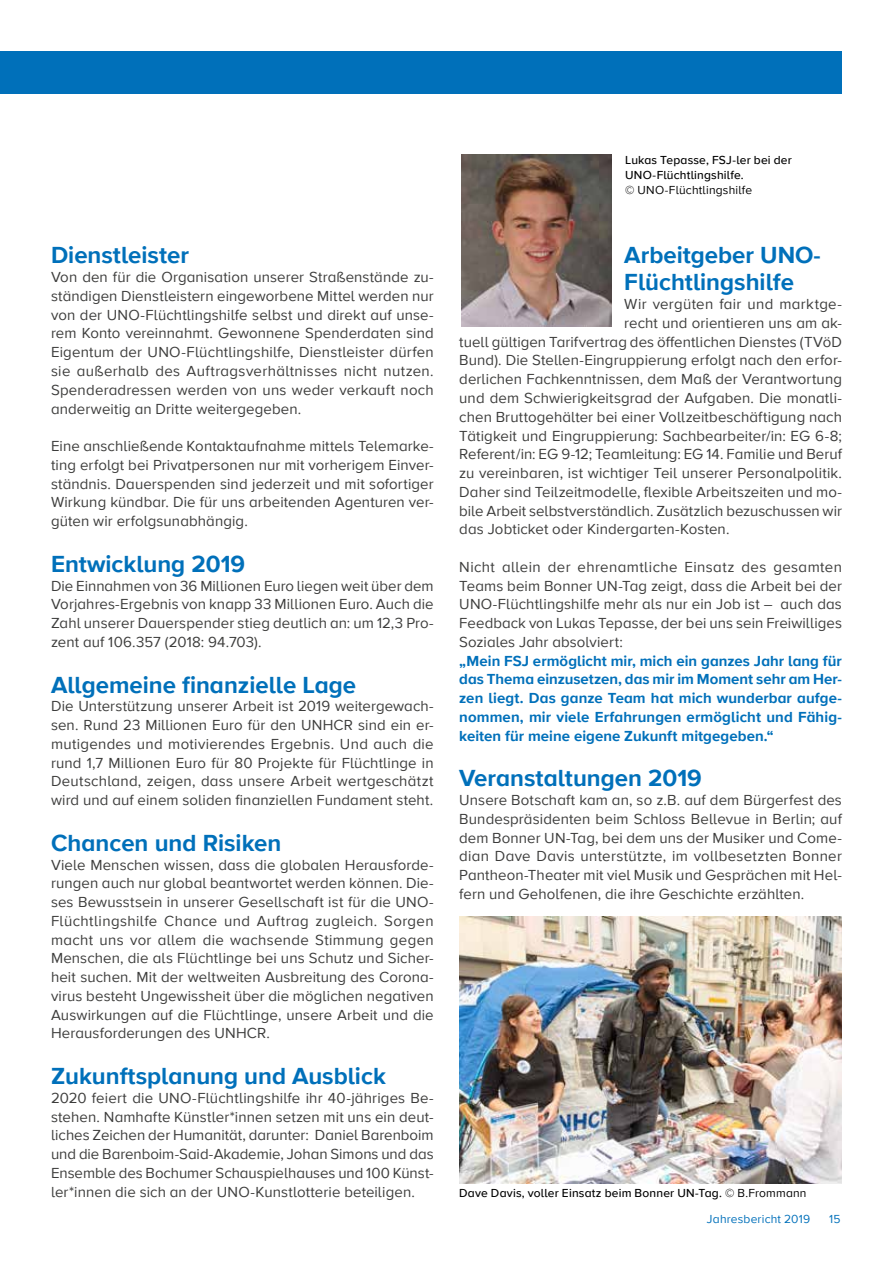
<style>
.page{position:relative;width:893px;height:1263px;background:#fff}
.page>*{position:absolute;margin:0;border:0;box-sizing:border-box;transform-origin:0 0}
.t1{font:700 24px/27px "Proxima Nova A";color:#0070ba}
.t2{font:15px/18.8px "Proxima Nova A";letter-spacing:.005em;color:#3c3c3b;text-align:justify}
.t3{font:700 15px/18.8px "Proxima Nova A";letter-spacing:.005em;color:#0070ba;text-align:justify}
.t4{font:500 12px/15px "Proxima Nova A";letter-spacing:.015em;color:#000}
.t5{font:12px "Proxima Nova A";letter-spacing:.015em;color:#000}
.t6{font:12px "Proxima Nova A";letter-spacing:.015em;color:#0070ba}
.s1{font-weight:400}
</style>
<div class="page">
<div style="left:0;top:51px;width:842px;height:43px;background:#0070ba"></div>
<img style="left:461px;top:154px;width:150px;height:172px">
<img style="left:459px;top:916px;width:383px;height:267px">
<h1 class="t1" style="left:51px;top:241px;width:139px">Dienstleister</h1>
<p class="t2" style="left:51px;top:267px;width:384px">Von den für die Organisation unserer Straßenstände zu&shy;ständigen Dienstleistern eingeworbene Mittel werden nur von der UNO-Flüchtlingshilfe selbst und direkt auf unse&shy;rem Konto vereinnahmt. Gewonnene Spenderdaten sind Eigentum der UNO-Flüchtlingshilfe, Dienstleister dürfen sie außerhalb des Auftragsverhältnisses nicht nutzen.<br>Spenderadressen werden von uns weder verkauft noch anderweitig an Dritte weitergegeben.</p>
<p class="t2" style="left:51px;top:436px;width:384px">Eine anschließende Kontaktaufnahme mittels Telemarke&shy;ting erfolgt bei Privatpersonen nur mit vorherigem Einver&shy;ständnis. Dauerspenden sind jederzeit und mit sofortiger Wirkung kündbar. Die für uns arbeitenden Agenturen ver&shy;güten wir erfolgsunabhängig.</p>
<h1 class="t1" style="left:51px;top:550px;width:196px">Entwicklung 2019</h1>
<p class="t2" style="left:51px;top:575px;width:384px">Die Einnahmen von 36 Millionen Euro liegen weit über dem Vorjahres-Ergebnis von knapp 33 Millionen Euro. Auch die Zahl unserer Dauerspender stieg deutlich an: um 12,3 Pro&shy;zent auf 106.357 (2018: 94.703).</p>
<h1 class="t1" style="left:51px;top:670px;width:307px">Allgemeine finanzielle Lage</h1>
<p class="t2" style="left:51px;top:696px;width:384px">Die Unterstützung unserer Arbeit ist 2019 weitergewach&shy;sen. Rund 23 Millionen Euro für den UNHCR sind ein er&shy;mutigendes und motivierendes Ergebnis. Und auch die rund 1,7 Millionen Euro für 80 Projekte für Flüchtlinge in Deutschland, zeigen, dass unsere Arbeit wertgeschätzt wird und auf einem soliden finanziellen Fundament steht.</p>
<h1 class="t1" style="left:51px;top:829px;width:232px">Chancen und Risiken</h1>
<p class="t2" style="left:51px;top:854px;width:384px">Viele Menschen wissen, dass die globalen Herausforde&shy;rungen auch nur global beantwortet werden können. Die&shy;ses Bewusstsein in unserer Gesellschaft ist für die UNO-Flüchtlingshilfe Chance und Auftrag zugleich. Sorgen macht uns vor allem die wachsende Stimmung gegen Menschen, die als Flüchtlinge bei uns Schutz und Sicher&shy;heit suchen. Mit der weltweiten Ausbreitung des Corona&shy;virus besteht Ungewissheit über die möglichen negativen Auswirkungen auf die Flüchtlinge, unsere Arbeit und die Herausforderungen des UNHCR.</p>
<h1 class="t1" style="left:51px;top:1062px;width:336px">Zukunftsplanung und Ausblick</h1>
<p class="t2" style="left:51px;top:1088px;width:384px">2020 feiert die UNO-Flüchtlingshilfe ihr 40-jähriges Be&shy;stehen. Namhafte Künstler*innen setzen mit uns ein deut&shy;liches Zeichen der Humanität, darunter: Daniel Barenboim und die Barenboim-Said-Akademie, Johan Simons und das Ensemble des Bochumer Schauspielhauses und 100 Künst&shy;ler*innen die sich an der UNO-Kunstlotterie beteiligen.</p>
<p class="t4" style="left:625px;top:152px;width:168px">Lukas Tepasse, FSJ-ler bei der<br>UNO-Flüchtlingshilfe.</p>
<p class="t5" style="left:625px;top:181px;width:129px">© UNO-Flüchtlingshilfe</p>
<h1 class="t1" style="left:624px;top:241px;width:198px">Arbeitgeber UNO-<br>Flüchtlingshilfe</h1>
<p class="t2" style="left:624px;top:294px;width:219px">Wir vergüten fair und marktge-</p>
<p class="t2" style="left:624px;top:313px;width:219px">recht und orientieren uns am ak-</p>
<p class="t2" style="left:459px;top:332px;width:384px">tuell gültigen Tarifvertrag des öffentlichen Dienstes (TVöD</p>
<p class="t2" style="left:459px;top:350px;width:384px">Bund). Die Stellen-Eingruppierung erfolgt nach den erfor-</p>
<p class="t2" style="left:459px;top:369px;width:384px">derlichen Fachkenntnissen, dem Maß der Verantwortung</p>
<p class="t2" style="left:459px;top:388px;width:384px">und dem Schwierigkeitsgrad der Aufgaben. Die monatli-</p>
<p class="t2" style="left:459px;top:407px;width:384px">chen Bruttogehälter bei einer Vollzeitbeschäftigung nach</p>
<p class="t2" style="left:459px;top:425px;width:384px">Tätigkeit und Eingruppierung: Sachbearbeiter/in: EG 6-8;</p>
<p class="t2" style="left:459px;top:444px;width:384px">Referent/in: EG 9-12; Teamleitung: EG 14. Familie und Beruf</p>
<p class="t2" style="left:459px;top:463px;width:384px">zu vereinbaren, ist wichtiger Teil unserer Personalpolitik.</p>
<p class="t2" style="left:459px;top:482px;width:384px">Daher sind Teilzeitmodelle, flexible Arbeitszeiten und mo-</p>
<p class="t2" style="left:459px;top:500px;width:384px">bile Arbeit selbstverständlich. Zusätzlich bezuschussen wir</p>
<p class="t2" style="left:459px;top:519px;width:272px">das Jobticket oder Kindergarten-Kosten.</p>
<p class="t2" style="left:459px;top:557px;width:384px">Nicht allein der ehrenamtliche Einsatz des gesamten Teams beim Bonner UN-Tag zeigt, dass die Arbeit bei der UNO-Flüchtlingshilfe mehr als nur ein Job ist – auch das Feedback von Lukas Tepasse, der bei uns sein Freiwilliges Soziales Jahr absolviert:</p>
<p class="t3" style="left:459px;top:651px;width:384px">„Mein FSJ ermöglicht mir, mich ein ganzes Jahr lang für das Thema einzusetzen, das mir im Moment sehr am Her&shy;zen liegt. Das ganze Team hat mich wunderbar aufge&shy;nommen, mir viele Erfahrungen ermöglicht und Fähig&shy;keiten für meine eigene Zukunft mitgegeben.“</p>
<h1 class="t1" style="left:459px;top:764px;width:244px">Veranstaltungen 2019</h1>
<p class="t2" style="left:459px;top:790px;width:384px">Unsere Botschaft kam an, so z.B. auf dem Bürgerfest des Bundespräsidenten beim Schloss Bellevue in Berlin; auf dem Bonner UN-Tag, bei dem uns der Musiker und Come&shy;dian Dave Davis unterstützte, im vollbesetzten Bonner Pantheon-Theater mit viel Musik und Gesprächen mit Hel&shy;fern und Geholfenen, die ihre Geschichte erzählten.</p>
<p class="t4" style="left:459px;top:1185px;width:349px">Dave Davis, voller Einsatz beim Bonner UN-Tag. <span class="s1">© B.Frommann</span></p>
<p class="t6" style="left:707px;top:1209px;width:105px">Jahresbericht 2019</p>
<p class="t6" style="left:829px;top:1210px;width:13px">15</p>
</div>
